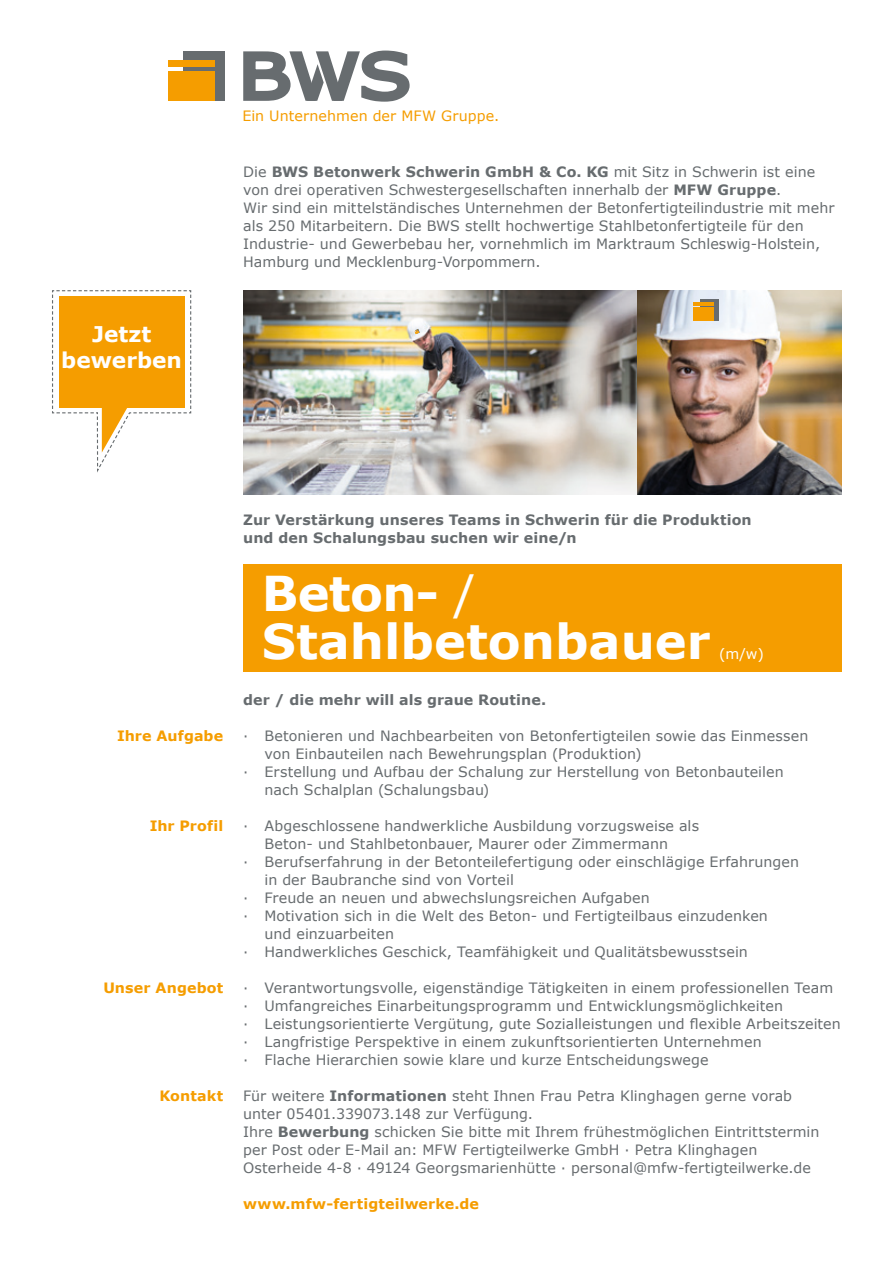
<style>
.page{position:relative;width:893px;height:1263px;background:#fff}
.page>*{position:absolute;margin:0;border:0;box-sizing:border-box;transform-origin:0 0}
.t1{font:700 48px/48px "Verdana";color:#fff}
.t2{font:700 21.6px "Verdana";color:#fff}
.t3{font:14.25px/18px "Verdana";letter-spacing:.005em;color:#676c6f}
.t4{font:700 14.25px "Verdana";letter-spacing:.005em;color:#676c6f}
.t5{font:700 14.25px "Verdana";letter-spacing:.01em;color:#f59d00}
.t6{font:14.25px "Verdana";letter-spacing:.005em;color:#f59d00}
.t7{font:14.25px "Verdana";color:#fff}
.s1{font-weight:700}
.s2{font-weight:400}
</style>
<div class="page">
<svg style="left:243px;top:50px;width:167px;height:52px"></svg>
<div style="left:183px;top:51px;width:41px;height:50px;background:#676c6f"></div>
<div style="left:169px;top:60px;width:46px;height:7px;background:#f59d00"></div>
<div style="left:169px;top:71px;width:46px;height:30px;background:#f59d00"></div>
<svg style="left:52px;top:290px;width:140px;height:183px"></svg>
<div style="left:243px;top:564px;width:599px;height:107px;background:#f59d00"></div>
<img style="left:243px;top:290px;width:395px;height:204px">
<img style="left:638px;top:290px;width:204px;height:204px">
<svg style="left:700px;top:299px;width:18px;height:22px"></svg>
<hr style="left:694px;top:303px;width:20px;height:3px;background:#f59d00">
<div style="left:694px;top:308px;width:20px;height:13px;background:#f59d00"></div>
<svg style="left:412px;top:327px;width:11px;height:10px"></svg>
<p class="t2" style="left:92px;top:319px;width:61px">Jetzt</p>
<p class="t2" style="left:61px;top:345px;width:122px">bewerben</p>
<p class="t6" style="left:242px;top:106px;width:259px">Ein Unternehmen der MFW Gruppe.</p>
<p class="t3" style="left:243px;top:162px;width:574px">Die <span class="s1">BWS Betonwerk Schwerin GmbH &amp; Co. KG</span> mit Sitz in Schwerin ist eine von drei operativen Schwestergesellschaften innerhalb der <span class="s1">MFW Gruppe</span>.</p>
<p class="t3" style="left:243px;top:198px;width:593px">Wir sind ein mittelständisches Unternehmen der Betonfertigteilindustrie mit mehr als 250 Mitarbeitern. Die BWS stellt hochwertige Stahlbetonfertigteile für den Industrie- und Gewerbebau her, vornehmlich im Marktraum Schleswig-Holstein, Hamburg und Mecklenburg-Vorpommern.</p>
<p class="t5" style="left:117px;top:726px;width:108px">Ihre Aufgabe</p>
<p class="t5" style="left:150px;top:816px;width:75px">Ihr Profil</p>
<p class="t5" style="left:103px;top:978px;width:121px">Unser Angebot</p>
<p class="t5" style="left:160px;top:1086px;width:65px">Kontakt</p>
<p class="t4" style="left:243px;top:510px;width:510px">Zur Verstärkung unseres Teams in Schwerin für die Produktion</p>
<p class="t4" style="left:243px;top:528px;width:335px">und den Schalungsbau suchen wir eine/n</p>
<p class="t1" style="left:262px;top:568px;width:450px">Beton- <span class="s2">/<br></span>Stahlbetonbauer</p>
<p class="t7" style="left:719px;top:644px;width:46px">(m/w)</p>
<p class="t4" style="left:243px;top:690px;width:304px">der / die mehr will als graue Routine.</p>
<p class="t3" style="left:243px;top:727px;width:567px">· Betonieren und Nachbearbeiten von Betonfertigteilen sowie das Einmessen</p>
<p class="t3" style="left:264px;top:745px;width:379px">von Einbauteilen nach Bewehrungsplan (Produktion)</p>
<p class="t3" style="left:243px;top:763px;width:542px">· Erstellung und Aufbau der Schalung zur Herstellung von Betonbauteilen</p>
<p class="t3" style="left:264px;top:781px;width:226px">nach Schalplan (Schalungsbau)</p>
<p class="t3" style="left:243px;top:817px;width:457px">· Abgeschlossene handwerkliche Ausbildung vorzugsweise als</p>
<p class="t3" style="left:264px;top:835px;width:405px">Beton- und Stahlbetonbauer, Maurer oder Zimmermann</p>
<p class="t3" style="left:243px;top:853px;width:557px">· Berufserfahrung in der Betonteilefertigung oder einschlägige Erfahrungen</p>
<p class="t3" style="left:264px;top:871px;width:251px">in der Baubranche sind von Vorteil</p>
<p class="t3" style="left:243px;top:889px;width:408px">· Freude an neuen und abwechslungsreichen Aufgaben</p>
<p class="t3" style="left:243px;top:907px;width:526px">· Motivation sich in die Welt des Beton- und Fertigteilbaus einzudenken</p>
<p class="t3" style="left:264px;top:925px;width:131px">und einzuarbeiten</p>
<p class="t3" style="left:243px;top:943px;width:506px">· Handwerkliches Geschick, Teamfähigkeit und Qualitätsbewusstsein</p>
<p class="t3" style="left:243px;top:979px;width:591px">· Verantwortungsvolle, eigenständige Tätigkeiten in einem professionellen Team</p>
<p class="t3" style="left:243px;top:997px;width:541px">· Umfangreiches Einarbeitungsprogramm und Entwicklungsmöglichkeiten</p>
<p class="t3" style="left:243px;top:1015px;width:599px">· Leistungsorientierte Vergütung, gute Sozialleistungen und flexible Arbeitszeiten</p>
<p class="t3" style="left:243px;top:1033px;width:520px">· Langfristige Perspektive in einem zukunftsorientierten Unternehmen</p>
<p class="t3" style="left:243px;top:1051px;width:467px">· Flache Hierarchien sowie klare und kurze Entscheidungswege</p>
<p class="t3" style="left:243px;top:1087px;width:550px">Für weitere <span class="s1">Informationen</span> steht Ihnen Frau Petra Klinghagen gerne vorab</p>
<p class="t3" style="left:243px;top:1105px;width:291px">unter 05401.339073.148 zur Verfügung.</p>
<p class="t3" style="left:243px;top:1123px;width:578px">Ihre <span class="s1">Bewerbung</span> schicken Sie bitte mit Ihrem frühestmöglichen Eintrittstermin</p>
<p class="t3" style="left:243px;top:1141px;width:516px">per Post oder E-Mail an: MFW Fertigteilwerke GmbH · Petra Klinghagen</p>
<p class="t3" style="left:243px;top:1159px;width:569px">Osterheide 4-8 · 49124 Georgsmarienhütte · personal@mfw-fertigteilwerke.de</p>
<p class="t5" style="left:243px;top:1194px;width:237px">www.mfw-fertigteilwerke.de</p>
</div>
